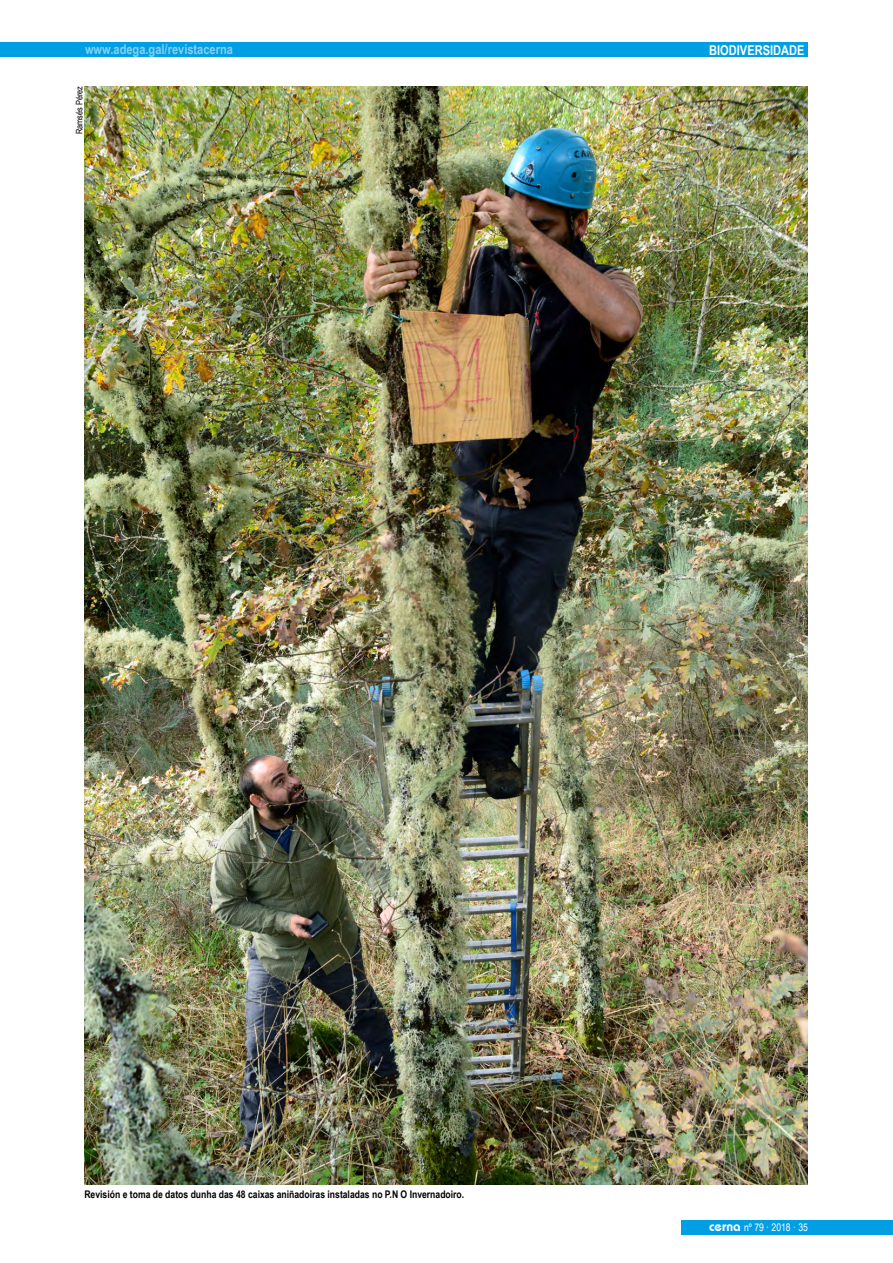
<style>
.page{position:relative;width:893px;height:1263px;background:#fff}
.page>*{position:absolute;margin:0;border:0;box-sizing:border-box;transform-origin:0 0}
.t1{font:700 13.5px "Arial Narrow";color:#83d0f5}
.t2{font:700 13.5px "Arial Narrow";color:#fff}
.t3{font:700 10.5px "Arial Narrow";color:#000}
.t4{font:10.5px "Arial Narrow";color:#fff}
.t5{font:9px "Arial Narrow";color:#000}
.s1{font-family:"Bauhaus";font-weight:600;font-size:13.5px}
</style>
<div class="page">
<div style="left:681px;top:1220px;width:212px;height:15px;background:#009fe3"></div>
<div style="left:0;top:42px;width:808px;height:15px;background:#009fe3"></div>
<img style="left:85px;top:86px;width:723px;height:1098px">
<p class="t1" style="left:85px;top:39px;width:149px">www.adega.gal/revistacerna</p>
<p class="t2" style="left:709px;top:40px;width:97px">BIODIVERSIDADE</p>
<p class="t5" style="left:73px;top:134px;width:50px;rotate:-90deg">Ramsés Pérez</p>
<p class="t3" style="left:84px;top:1186px;width:381px">Revisión e toma de datos dunha das 48 caixas aniñadoiras instaladas no P.N O Invernadoiro.</p>
<p class="t4" style="left:709px;top:1219px;width:100px"><span class="s1">cerna</span> nº 79 · 2018 · 35</p>
</div>
